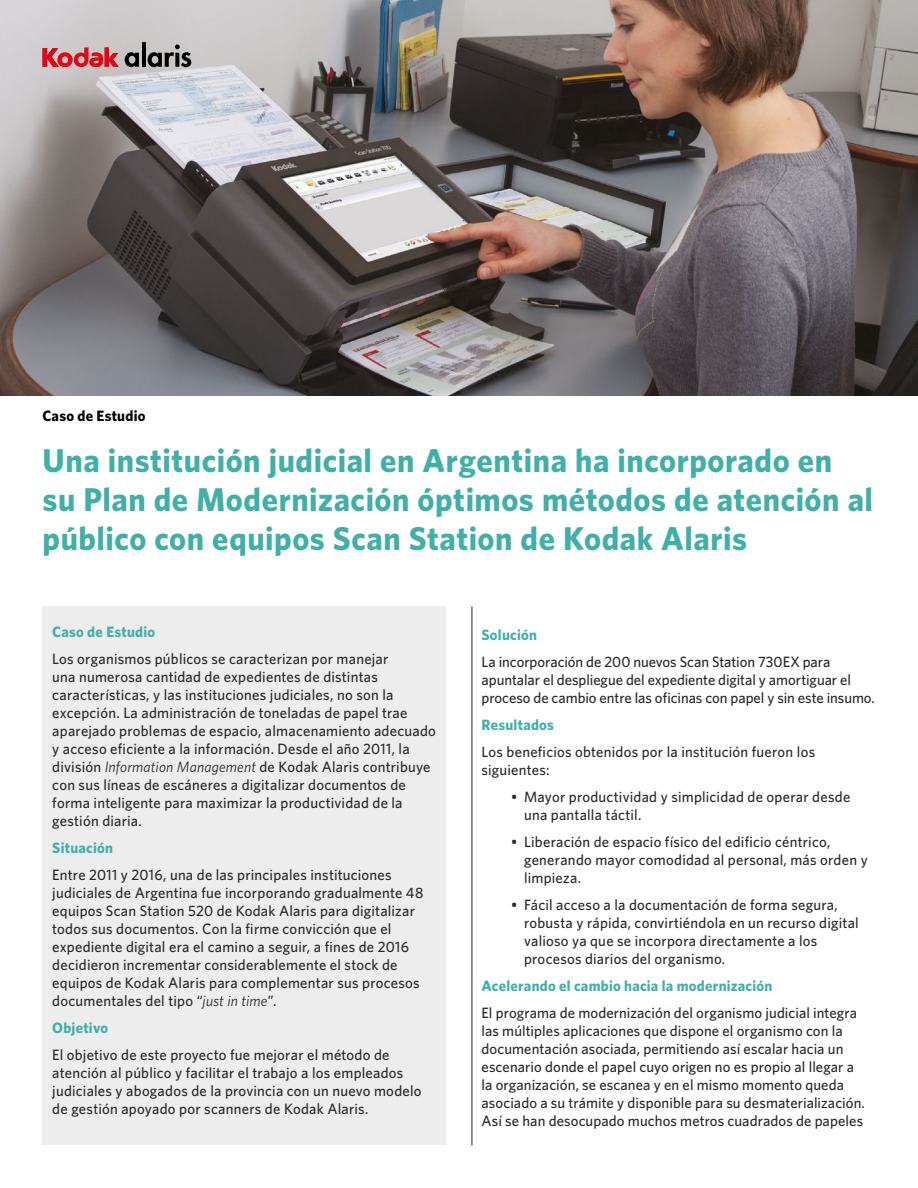
<style>
.page{position:relative;width:918px;height:1188px;background:#fff}
.page>*{position:absolute;margin:0;border:0;box-sizing:border-box;transform-origin:0 0}
.t1{font:700 33px/39px "Whitney K";letter-spacing:.015em;color:#3fb0a8}
.t2{font:500 15px/18px "Whitney K";letter-spacing:.015em;color:#282827}
.t3{font:500 15px/18px "Whitney K";letter-spacing:-.005em;color:#282827}
.t4{font:700 15px "Whitney K";letter-spacing:.015em;color:#3fb0a8}
.t5{font:700 15px "Whitney K";letter-spacing:.015em;color:#000}
.s1{font-weight:400;font-style:italic}
</style>
<div class="page">
<div style="left:43px;top:607px;width:403px;height:538px;background:#ededed"></div>
<img style="left:0;top:0;width:918px;height:396px">
<svg style="left:43px;top:47px;width:76px;height:20px;background:#d86067"></svg>
<svg style="left:125px;top:52px;width:14px;height:15px"></svg>
<hr style="left:142px;top:43px;width:4px;height:24px;background:#000">
<svg style="left:148px;top:44px;width:43px;height:23px"></svg>
<hr style="left:472px;top:607px;width:1px;height:538px;background:#282827">
<p class="t5" style="left:43px;top:406px;width:104px">Caso de Estudio</p>
<h1 class="t1" style="left:43px;top:440px;width:832px">Una institución judicial en Argentina ha incorporado en su Plan de Modernización óptimos métodos de atención al público con equipos Scan Station de Kodak Alaris</h1>
<p class="t4" style="left:52px;top:622px;width:104px">Caso de Estudio</p>
<p class="t2" style="left:52px;top:649px;width:385px">Los organismos públicos se caracterizan por manejar<br>una numerosa cantidad de expedientes de distintas características, y las instituciones judiciales, no son la excepción. La administración de toneladas de papel trae aparejado problemas de espacio, almacenamiento adecuado y acceso eficiente a la información. Desde el año 2011, la división <span class="s1">Information Management</span> de Kodak Alaris contribuye con sus líneas de escáneres a digitalizar documentos de forma inteligente para maximizar la productividad de la gestión diaria.</p>
<p class="t4" style="left:52px;top:838px;width:62px">Situación</p>
<p class="t2" style="left:52px;top:865px;width:373px">Entre 2011 y 2016, una de las principales instituciones judiciales de Argentina fue incorporando gradualmente 48 equipos Scan Station 520 de Kodak Alaris para digitalizar todos sus documentos. Con la firme convicción que el expediente digital era el camino a seguir, a fines de 2016 decidieron incrementar considerablemente el stock de equipos de Kodak Alaris para complementar sus procesos documentales del tipo “<span class="s1">just in time</span>”.</p>
<p class="t4" style="left:52px;top:1018px;width:57px">Objetivo</p>
<p class="t2" style="left:52px;top:1045px;width:371px">El objetivo de este proyecto fue mejorar el método de atención al público y facilitar el trabajo a los empleados judiciales y abogados de la provincia con un nuevo modelo de gestión apoyado por scanners de Kodak Alaris.</p>
<p class="t4" style="left:482px;top:625px;width:57px">Solución</p>
<p class="t3" style="left:482px;top:652px;width:395px">La incorporación de 200 nuevos Scan Station 730EX para apuntalar el despliegue del expediente digital y amortiguar el proceso de cambio entre las oficinas con papel y sin este insumo.</p>
<p class="t4" style="left:482px;top:715px;width:74px">Resultados</p>
<p class="t2" style="left:482px;top:742px;width:335px">Los beneficios obtenidos por la institución fueron los siguientes:</p>
<p class="t2" style="left:524px;top:787px;width:328px;text-indent:-13px">• Mayor productividad y simplicidad de operar desde una pantalla táctil.</p>
<p class="t2" style="left:524px;top:832px;width:345px;text-indent:-13px">• Liberación de espacio físico del edificio céntrico, generando mayor comodidad al personal, más orden y limpieza.</p>
<p class="t2" style="left:524px;top:895px;width:336px;text-indent:-13px">• Fácil acceso a la documentación de forma segura, robusta y rápida, convirtiéndola en un recurso digital valioso ya que se incorpora directamente a los procesos diarios del organismo.</p>
<p class="t4" style="left:482px;top:976px;width:292px">Acelerando el cambio hacia la modernización</p>
<p class="t2" style="left:482px;top:1003px;width:385px">El programa de modernización del organismo judicial integra las múltiples aplicaciones que dispone el organismo con la documentación asociada, permitiendo así escalar hacia un escenario donde el papel cuyo origen no es propio al llegar a la organización, se escanea y en el mismo momento queda asociado a su trámite y disponible para su desmaterialización.<br>Así se han desocupado muchos metros cuadrados de papeles</p>
</div>
